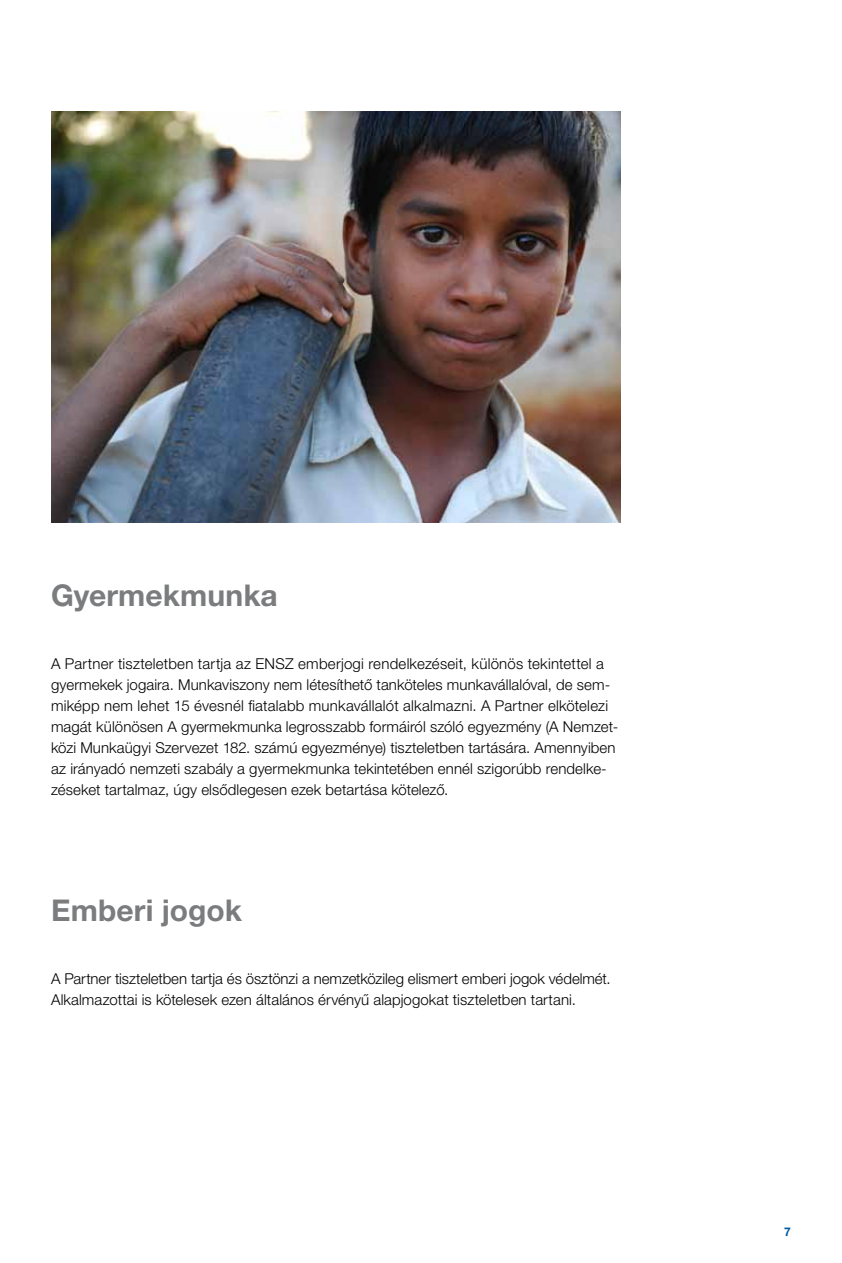
<style>
.page{position:relative;width:842px;height:1263px;background:#fff}
.page>*{position:absolute;margin:0;border:0;box-sizing:border-box;transform-origin:0 0}
.t1{font:700 30px "Helvetica Neue LT Pro";letter-spacing:.005em;color:#7b7c7e}
.t2{font:300 15px/21px "Helvetica Neue LT Pro";letter-spacing:.005em;color:#000}
.t3{font:700 12px "Helvetica Neue LT Pro";color:#005aa1}
</style>
<div class="page">
<img style="left:51px;top:112px;width:570px;height:410px">
<h1 class="t1" style="left:51px;top:576px;width:228px">Gyermekmunka</h1>
<p class="t2" style="left:51px;top:653px;width:569px">A Partner tiszteletben tartja az ENSZ emberjogi rendelkezéseit, különös tekintettel a gyermekek jogaira. Munkaviszony nem létesíthető tanköteles munkavállalóval, de sem&shy;miképp nem lehet 15 évesnél fiatalabb munkavállalót alkalmazni. A Partner elkötelezi magát különösen A gyermekmunka legrosszabb formáiról szóló egyezmény (A Nemzet&shy;közi Munkaügyi Szervezet 182. számú egyezménye) tiszteletben tartására. Amennyiben az irányadó nemzeti szabály a gyermekmunka tekintetében ennél szigorúbb rendelke&shy;zéseket tartalmaz, úgy elsődlegesen ezek betartása kötelező.</p>
<h1 class="t1" style="left:51px;top:891px;width:192px">Emberi jogok</h1>
<p class="t2" style="left:51px;top:968px;width:561px">A Partner tiszteletben tartja és ösztönzi a nemzetközileg elismert emberi jogok védelmét.<br>Alkalmazottai is kötelesek ezen általános érvényű alapjogokat tiszteletben tartani.</p>
<p class="t3" style="left:784px;top:1224px;width:8px">7</p>
</div>
